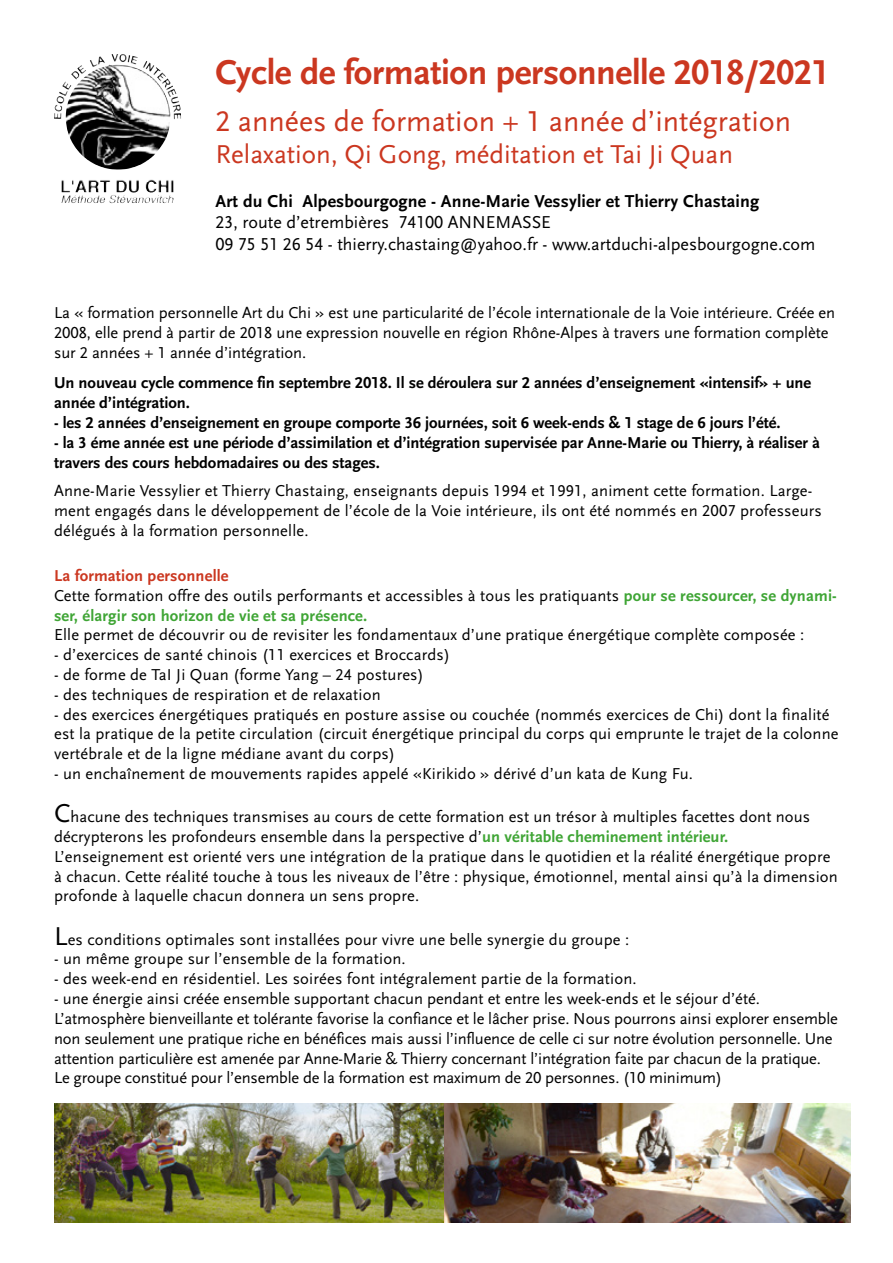
<style>
.page{position:relative;width:893px;height:1263px;background:#fff}
.page>*{position:absolute;margin:0;border:0;box-sizing:border-box;transform-origin:0 0}
.t1{font:36px "Scala Sans Bold LF";letter-spacing:-.01em;color:#cb3720}
.t2{font:30px "Scala Sans Regular LF";color:#cb3720}
.t3{font:27px "Scala Sans Regular LF";color:#cb3720}
.t4{font:18px/21.6px "Scala Sans Regular LF";color:#000}
.t5{font:18px "Scala Sans Bold LF";letter-spacing:.01em;color:#000}
.t6{font:16.5px/19.8px "Scala Sans Regular LF";letter-spacing:.01em;color:#000}
.t7{font:16.5px/19.8px "Scala Sans Regular LF";letter-spacing:-.01em;color:#000}
.t8{font:16.5px/19.8px "Scala Sans Bold LF";letter-spacing:-.005em;color:#000}
.t9{font:16.5px "Scala Sans Bold LF";letter-spacing:.01em;color:#3fa535}
.t10{font:16.5px "Scala Sans Bold LF";letter-spacing:.01em;color:#cb3720}
.s1{font-family:"Scala Sans Bold LF";color:#3fa535}
.s2{font-size:27px}
</style>
<div class="page">
<img style="left:90px;top:54px;width:55px;height:13px">
<img style="left:54px;top:1103px;width:796px;height:120px">
<h1 class="t1" style="left:215px;top:53px;width:615px">Cycle de formation personnelle 2018/2021</h1>
<h2 class="t2" style="left:215px;top:105px;width:577px">2 années de formation + 1 année d’intégration</h2>
<h3 class="t3" style="left:215px;top:140px;width:519px">Relaxation, Qi Gong, méditation et Tai Ji Quan</h3>
<p class="t5" style="left:215px;top:191px;width:545px">Art du Chi Alpesbourgogne - Anne-Marie Vessylier et Thierry Chastaing</p>
<p class="t4" style="left:215px;top:212px;width:601px">23, route d’etrembières 74100 ANNEMASSE<br>09 75 51 26 54 - thierry.chastaing@yahoo.fr - www.artduchi-alpesbourgogne.com</p>
<p class="t6" style="left:54px;top:303px;width:782px">La « formation personnelle Art du Chi » est une particularité de l’école internationale de la Voie intérieure. Créée en<br>2008, elle prend à partir de 2018 une expression nouvelle en région Rhône-Alpes à travers une formation complète sur 2 années + 1 année d’intégration.</p>
<p class="t8" style="left:54px;top:374px;width:759px">Un nouveau cycle commence fin septembre 2018. Il se déroulera sur 2 années d’enseignement «intensif» + une année d’intégration.</p>
<p class="t8" style="left:54px;top:413px;width:728px">- les 2 années d’enseignement en groupe comporte 36 journées, soit 6 week-ends &amp; 1 stage de 6 jours l’été.</p>
<p class="t8" style="left:54px;top:433px;width:767px">- la 3 éme année est une période d’assimilation et d’intégration supervisée par Anne-Marie ou Thierry, à réaliser à travers des cours hebdomadaires ou des stages.</p>
<p class="t6" style="left:54px;top:481px;width:769px">Anne-Marie Vessylier et Thierry Chastaing, enseignants depuis 1994 et 1991, animent cette formation. Large&shy;ment engagés dans le développement de l’école de la Voie intérieure, ils ont été nommés en 2007 professeurs délégués à la formation personnelle.</p>
<p class="t10" style="left:54px;top:567px;width:176px">La formation personnelle</p>
<p class="t6" style="left:54px;top:586px;width:784px">Cette formation offre des outils performants et accessibles à tous les pratiquants <span class="s1">pour se ressourcer, se dynami-</span></p>
<p class="t9" style="left:54px;top:606px;width:315px">ser, élargir son horizon de vie et sa présence.</p>
<p class="t6" style="left:54px;top:625px;width:752px">Elle permet de découvrir ou de revisiter les fondamentaux d’une pratique énergétique complète composée :</p>
<p class="t6" style="left:54px;top:645px;width:397px">- d’exercices de santé chinois (11 exercices et Broccards)</p>
<p class="t6" style="left:54px;top:665px;width:371px">- de forme de TaI Ji Quan (forme Yang – 24 postures)</p>
<p class="t6" style="left:54px;top:685px;width:328px">- des techniques de respiration et de relaxation</p>
<p class="t6" style="left:54px;top:705px;width:786px">- des exercices énergétiques pratiqués en posture assise ou couchée (nommés exercices de Chi) dont la finalité est la pratique de la petite circulation (circuit énergétique principal du corps qui emprunte le trajet de la colonne vertébrale et de la ligne médiane avant du corps)</p>
<p class="t6" style="left:54px;top:764px;width:640px">- un enchaînement de mouvements rapides appelé «Kirikido » dérivé d’un kata de Kung Fu.</p>
<p class="t6" style="left:54px;top:807px;width:785px"><span class="s2">C</span>hacune des techniques transmises au cours de cette formation est un trésor à multiples facettes dont nous décrypterons les profondeurs ensemble dans la perspective d’<span class="s1">un véritable cheminement intérieur.<br></span>L’enseignement est orienté vers une intégration de la pratique dans le quotidien et la réalité énergétique propre à chacun. Cette réalité touche à tous les niveaux de l’être : physique, émotionnel, mental ainsi qu’à la dimension profonde à laquelle chacun donnera un sens propre.</p>
<p class="t6" style="left:54px;top:930px;width:576px"><span class="s2">L</span>es conditions optimales sont installées pour vivre une belle synergie du groupe :</p>
<p class="t6" style="left:54px;top:949px;width:353px">- un même groupe sur l’ensemble de la formation.</p>
<p class="t6" style="left:54px;top:969px;width:584px">- des week-end en résidentiel. Les soirées font intégralement partie de la formation.</p>
<p class="t7" style="left:54px;top:989px;width:785px">- une énergie ainsi créée ensemble supportant chacun pendant et entre les week-ends et le séjour d’été.<br>L’atmosphère bienveillante et tolérante favorise la confiance et le lâcher prise. Nous pourrons ainsi explorer ensemble non seulement une pratique riche en bénéfices mais aussi l’influence de celle ci sur notre évolution personnelle. Une attention particulière est amenée par Anne-Marie &amp; Thierry concernant l’intégration faite par chacun de la pratique.<br>Le groupe constitué pour l’ensemble de la formation est maximum de 20 personnes. (10 minimum)</p>
</div>
